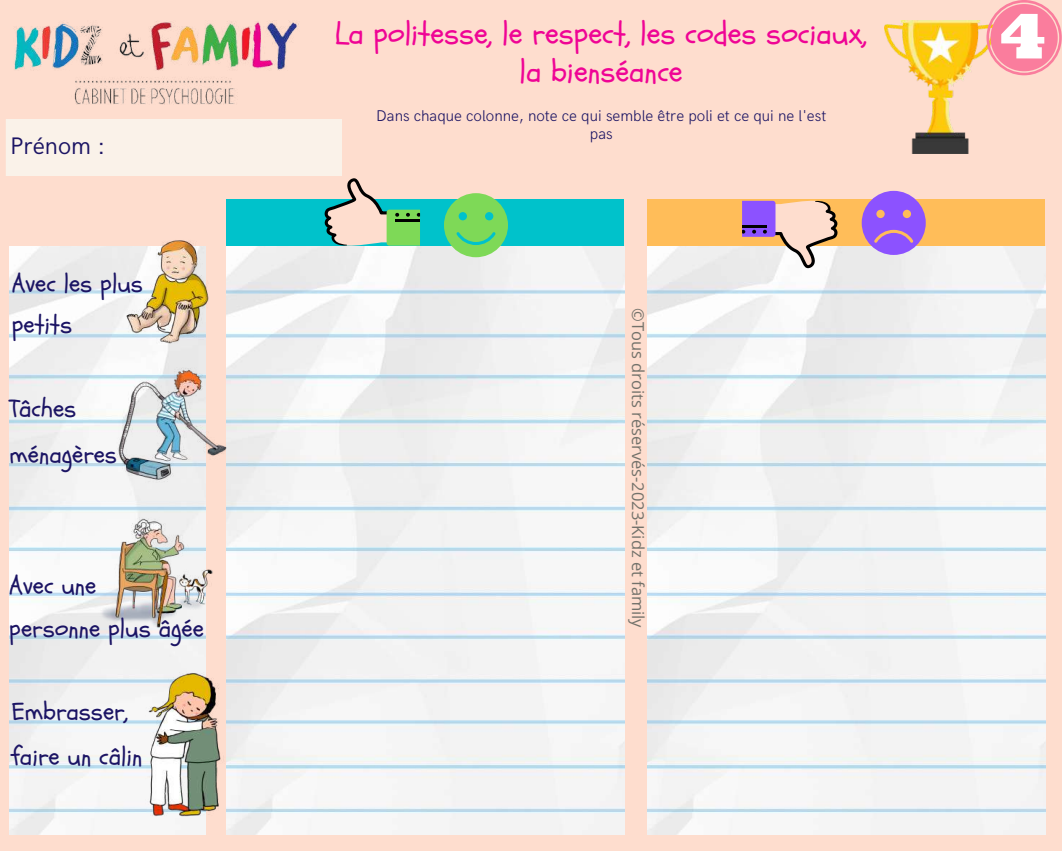
<style>
.page{position:relative;width:1062px;height:851px;background:#fff}
.page>*{position:absolute;margin:0;border:0;box-sizing:border-box;transform-origin:0 0}
.t1{font:31.5px/37px "Schoolbell";color:#ef0495;text-align:center}
.t2{font:25.5px/40.5px "Schoolbell";color:#1b1464}
.t3{font:24px "HK Grotesk";color:#1b1464}
.t4{font:16.5px "Open Sans";color:#73726b}
.t5{font:300 15.6px/18px "HK Grotesk";color:#1b1464;text-align:center}
</style>
<div class="page">
<div style="left:0;top:0;width:1062px;height:850px;background:#feddce"></div>
<img style="left:14px;top:21px;width:285px;height:84px">
<div style="left:227px;top:199px;width:397px;height:48px;background:#00c2cb"></div>
<div style="left:648px;top:199px;width:397px;height:48px;background:#ffbd59"></div>
<img style="left:885px;top:20px;width:101px;height:133px">
<svg style="left:6px;top:119px;width:414px;height:127px"></svg>
<img style="left:226px;top:246px;width:398px;height:588px">
<svg style="left:444px;top:193px;width:64px;height:64px"></svg>
<img style="left:9px;top:246px;width:197px;height:588px">
<img style="left:647px;top:246px;width:398px;height:588px">
<svg style="left:742px;top:200px;width:96px;height:70px;background:#d3b7c2"></svg>
<hr style="left:742px;top:225px;width:24px;height:2px;background:#000">
<svg style="left:862px;top:191px;width:64px;height:64px"></svg>
<svg style="left:986px;top:0;width:76px;height:75px"></svg>
<img style="left:110px;top:321px;width:134px;height:188px">
<img style="left:79px;top:509px;width:197px;height:124px">
<img style="left:115px;top:234px;width:115px;height:115px">
<img style="left:144px;top:667px;width:90px;height:159px">
<p class="t3" style="left:10px;top:132px;width:97px">Prénom :</p>
<p class="t2" style="left:12px;top:264px;width:133px">Avec les plus petits</p>
<p class="t2" style="left:9px;top:386px;width:109px;line-height:46px">Tâches ménagères</p>
<p class="t2" style="left:9px;top:564px;width:196px;line-height:42.8px">Avec une<br>personne plus âgée</p>
<p class="t2" style="left:12px;top:689px;width:132px;line-height:45px">Embrasser, faire un câlin</p>
<p class="t1" style="left:335px;top:16px;width:534px">La politesse, le respect, les codes sociaux, la bienséance</p>
<p class="t5" style="left:376px;top:107px;width:451px">Dans chaque colonne, note ce qui semble être poli et ce qui ne l'est pas</p>
<p class="t4" style="left:650px;top:308px;width:321px;rotate:90deg">©Tous droits réservés-2023-Kidz et family</p>
</div>
